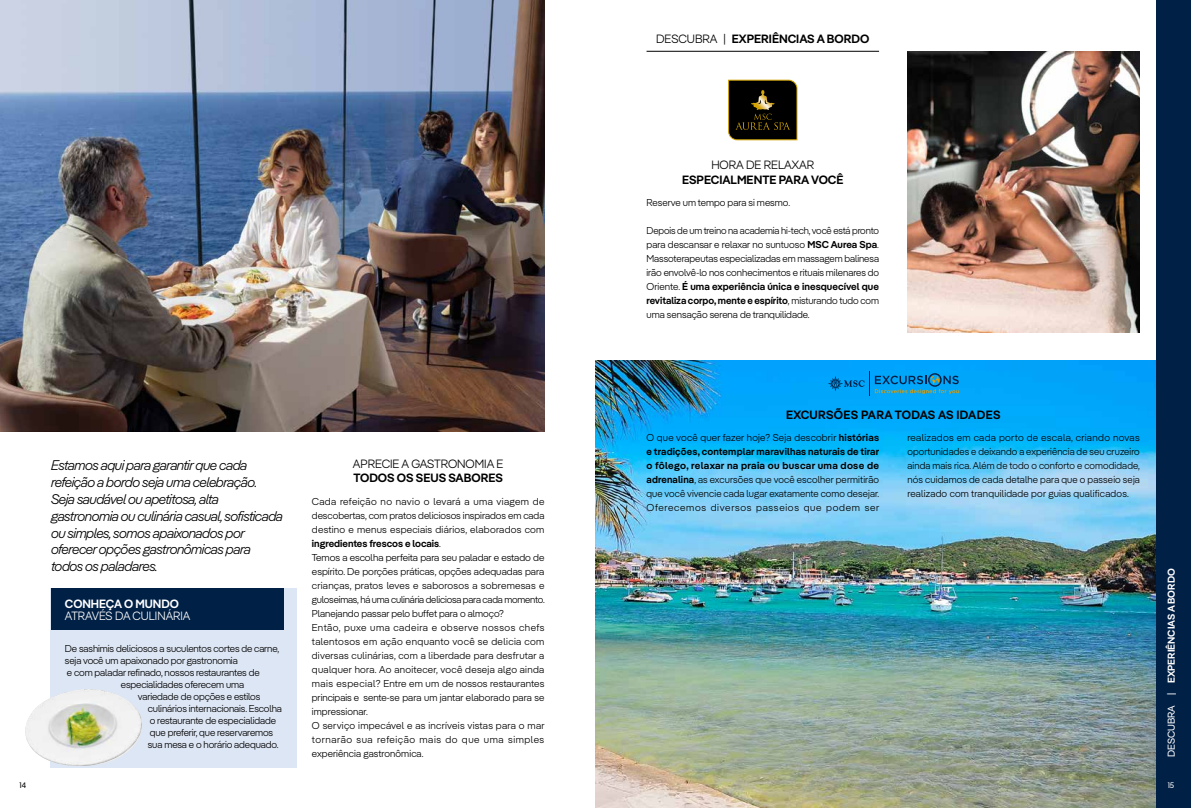
<style>
.page{position:relative;width:1191px;height:808px;background:#fff}
.page>*{position:absolute;margin:0;border:0;box-sizing:border-box;transform-origin:0 0}
.t1{font:italic 300 14px/16.8px "MSC Pangea";letter-spacing:-.03em;color:#000}
.t2{font:600 12px "MSC Pangea";color:#000}
.t3{font:300 12px "MSC Pangea";color:#000}
.t4{font:600 12px "MSC Pangea";letter-spacing:.025em;color:#000}
.t5{font:300 12px "MSC Pangea";color:#fff}
.t6{font:600 12px "MSC Pangea";color:#fff}
.t7{font:300 10px/14px "MSC Pangea";color:#000;text-align:justify}
.t8{font:600 10px "MSC Pangea";color:#fff}
.t9{font:8px "MSC Pangea";color:#fff}
.t10{font:8px "MSC Pangea";color:#000}
.s1{font-weight:600}
.s2{font-weight:300}
.s3{font-weight:400}
</style>
<div class="page">
<div style="left:51px;top:588px;width:246px;height:180px;background:#dde6f4"></div>
<div style="left:51px;top:588px;width:232px;height:42px;background:#002046"></div>
<img style="left:0;top:0;width:544px;height:432px">
<img style="left:25px;top:689px;width:117px;height:79px">
<img style="left:595px;top:360px;width:562px;height:448px">
<img style="left:907px;top:51px;width:233px;height:281px">
<svg style="left:728px;top:79px;width:69px;height:62px"></svg>
<svg style="left:728px;top:80px;width:69px;height:60px;background:#1b1606"></svg>
<svg style="left:827px;top:371px;width:131px;height:25px;background:#0993d8"></svg>
<hr style="left:646px;top:51px;width:233px;height:1px;background:#000">
<div style="left:1157px;top:0;width:34px;height:808px;background:#002046"></div>
<p class="t10" style="left:20px;top:780px;width:8px">14</p>
<p class="t1" style="left:51px;top:456px;width:233px">Estamos aqui para garantir que cada refeição a bordo seja uma celebração.<br>Seja saudável ou apetitosa, alta gastronomia ou culinária casual, sofisticada ou simples, somos apaixonados por oferecer opções gastronômicas para todos os paladares.</p>
<p class="t6" style="left:65px;top:595px;width:116px">CONHEÇA O MUNDO</p>
<p class="t5" style="left:65px;top:607px;width:127px">ATRAVÉS DA CULINÁRIA</p>
<p class="t7" style="left:65px;top:640px;width:216px">De sashimis deliciosos a suculentos cortes de carne,</p>
<p class="t7" style="left:65px;top:652px;width:174px">seja você um apaixonado por gastronomia</p>
<p class="t7" style="left:67px;top:664px;width:194px">e com paladar refinado, nossos restaurantes de</p>
<p class="t7" style="left:121px;top:676px;width:125px">especialidades oferecem uma</p>
<p class="t7" style="left:138px;top:688px;width:124px">variedade de opções e estilos</p>
<p class="t7" style="left:148px;top:700px;width:136px">culinários internacionais. Escolha</p>
<p class="t7" style="left:150px;top:712px;width:128px">o restaurante de especialidade</p>
<p class="t7" style="left:150px;top:724px;width:125px">que preferir, que reservaremos</p>
<p class="t7" style="left:148px;top:736px;width:132px">sua mesa e o horário adequado.</p>
<p class="t3" style="left:353px;top:455px;width:152px">APRECIE A GASTRONOMIA E</p>
<p class="t2" style="left:353px;top:469px;width:151px">TODOS OS SEUS SABORES</p>
<p class="t7" style="left:312px;top:494px;width:234px;text-align:left">Cada refeição no navio o levará a uma viagem de descobertas, com pratos deliciosos inspirados em cada destino e menus especiais diários, elaborados com <span class="s1">ingredientes frescos e locais</span>.<br>Temos a escolha perfeita para seu paladar e estado de espírito. De porções práticas, opções adequadas para crianças, pratos leves e saborosos a sobremesas e guloseimas, há uma culinária deliciosa para cada momento.<br>Planejando passar pelo buffet para o almoço?<br>Então, puxe uma cadeira e observe nossos chefs talentosos em ação enquanto você se delicia com diversas culinárias, com a liberdade para desfrutar a qualquer hora. Ao anoitecer, você deseja algo ainda mais especial? Entre em um de nossos restaurantes principais e sente-se para um jantar elaborado para se impressionar.<br>O serviço impecável e as incríveis vistas para o mar tornarão sua refeição mais do que uma simples experiência gastronômica.</p>
<p class="t2" style="left:656px;top:30px;width:215px"><span class="s2">DESCUBRA |</span> EXPERIÊNCIAS A BORDO</p>
<p class="t3" style="left:711px;top:156px;width:104px">HORA DE RELAXAR</p>
<p class="t2" style="left:682px;top:171px;width:163px">ESPECIALMENTE PARA VOCÊ</p>
<p class="t7" style="left:646px;top:195px;width:145px">Reserve um tempo para si mesmo.</p>
<p class="t7" style="left:646px;top:223px;width:234px">Depois de um treino na academia hi-tech, você está pronto para descansar e relaxar no suntuoso <span class="s1">MSC Aurea Spa</span>.<br>Massoterapeutas especializadas em massagem balinesa irão envolvê-lo nos conhecimentos e rituais milenares do Oriente. <span class="s1">É uma experiência única e inesquecível que revitaliza corpo, mente e espírito</span>, misturando tudo com uma sensação serena de tranquilidade.</p>
<p class="t4" style="left:786px;top:406px;width:216px">EXCURSÕES PARA TODAS AS IDADES</p>
<p class="t7" style="left:646px;top:430px;width:234px">O que você quer fazer hoje? Seja descobrir <span class="s1">histórias e tradições, contemplar maravilhas naturais de tirar o fôlego, relaxar na praia ou buscar uma dose de adrenalina</span>, as excursões que você escolher permitirão que você vivencie cada lugar exatamente como desejar.<br>Oferecemos diversos passeios que podem ser</p>
<p class="t7" style="left:907px;top:430px;width:234px">realizados em cada porto de escala, criando novas oportunidades e deixando a experiência de seu cruzeiro ainda mais rica. Além de todo o conforto e comodidade, nós cuidamos de cada detalhe para que o passeio seja realizado com tranquilidade por guias qualificados.</p>
<p class="t8" style="left:1164px;top:757px;width:190px;rotate:-90deg"><span class="s3">DESCUBRA |</span> EXPERIÊNCIAS A BORDO</p>
<p class="t9" style="left:1167px;top:780px;width:8px">15</p>
</div>
